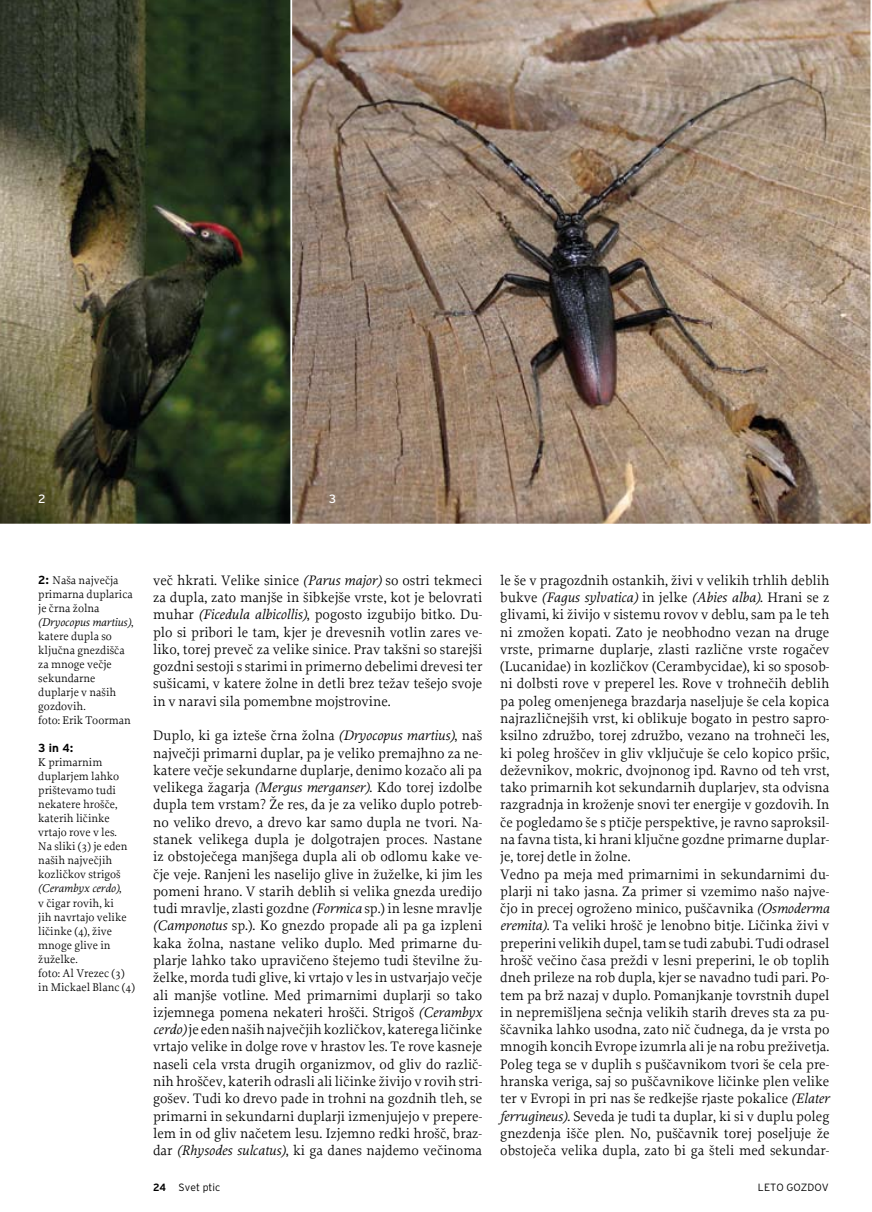
<style>
.page{position:relative;width:872px;height:1212px;background:#fff}
.page>*{position:absolute;margin:0;border:0;box-sizing:border-box;transform-origin:0 0}
.t1{font:14.4px/17.2px "Proforma";color:#000;text-align:justify}
.t2{font:italic 14.4px "Proforma Book Italic CE";color:#000}
.t3{font:500 12px "Interstate Regular Mono CE";color:#fff}
.t4{font:11.7px/14.1px "Proforma";color:#000}
.t5{font:italic 11.7px "Proforma Book Italic CE";color:#000}
.t6{font:700 11.7px "Interstate Bold Mono CE";color:#000}
.t7{font:300 10.5px "Interstate Light Mono CE";color:#000}
.s1{font-family:"Interstate Bold Mono CE";font-weight:700}
.s2{font-family:"Proforma";font-style:normal}
.s3{font-family:"Proforma Book Italic CE";font-style:italic}
</style>
<div class="page">
<svg style="left:0;top:0;width:291px;height:524px;background:#3d432d"></svg>
<svg style="left:292px;top:0;width:579px;height:524px;background:#9a8472"></svg>
<p class="t3" style="left:38px;top:492px;width:9px">2</p>
<p class="t3" style="left:329px;top:492px;width:9px">3</p>
<p class="t4" style="left:38px;top:572px;width:96px"><span class="s1">2:</span> Naša največja primarna duplarica je črna žolna</p>
<p class="t5" style="left:38px;top:614px;width:97px">(Dryocopus martius)<span class="s2">,</span></p>
<p class="t4" style="left:38px;top:629px;width:94px">katere dupla so ključna gnezdišča za mnoge večje sekundarne duplarje v naših gozdovih.<br>foto: Erik Toorman</p>
<p class="t6" style="left:38px;top:741px;width:37px">3 in 4:</p>
<p class="t4" style="left:38px;top:755px;width:91px">K primarnim duplarjem lahko prištevamo tudi nekatere hrošče, katerih ličinke vrtajo rove v les.<br>Na sliki (3) je eden naših največjih kozličkov strigoš</p>
<p class="t5" style="left:38px;top:881px;width:85px">(Cerambyx cerdo)<span class="s2">,</span></p>
<p class="t4" style="left:38px;top:895px;width:98px">v čigar rovih, ki<br>jih navrtajo velike ličinke (4), žive mnoge glive in žuželke.<br>foto: Al Vrezec (3) in Mickael Blanc (4)</p>
<p class="t1" style="left:153px;top:571px;width:331px">več hkrati. Velike sinice <span class="s3">(Parus major)</span> so ostri tekmeci za dupla, zato manjše in šibkejše vrste, kot je belovrati muhar <span class="s3">(Ficedula albicollis)</span>, pogosto izgubijo bitko. Du&shy;plo si pribori le tam, kjer je drevesnih votlin zares ve&shy;liko, torej preveč za velike sinice. Prav takšni so starejši gozdni sestoji s starimi in primerno debelimi drevesi ter sušicami, v katere žolne in detli brez težav tešejo svoje in v naravi sila pomembne mojstrovine.</p>
<p class="t1" style="left:153px;top:727px;width:331px">Duplo, ki ga izteše črna žolna <span class="s3">(Dryocopus martius)</span>, naš največji primarni duplar, pa je veliko premajhno za ne&shy;katere večje sekundarne duplarje, denimo kozačo ali pa velikega žagarja <span class="s3">(Mergus merganser)</span>. Kdo torej izdolbe dupla tem vrstam? Že res, da je za veliko duplo potreb&shy;no veliko drevo, a drevo kar samo dupla ne tvori. Na&shy;stanek velikega dupla je dolgotrajen proces. Nastane iz obstoječega manjšega dupla ali ob odlomu kake ve&shy;čje veje. Ranjeni les naselijo glive in žuželke, ki jim les pomeni hrano. V starih deblih si velika gnezda uredijo tudi mravlje, zlasti gozdne <span class="s3">(Formica</span> sp.) in lesne mravlje <span class="s3">(Camponotus</span> sp.). Ko gnezdo propade ali pa ga izpleni kaka žolna, nastane veliko duplo. Med primarne du&shy;plarje lahko tako upravičeno štejemo tudi številne žu&shy;želke, morda tudi glive, ki vrtajo v les in ustvarjajo večje ali manjše votline. Med primarnimi duplarji so tako izjemnega pomena nekateri hrošči. Strigoš <span class="s3">(Cerambyx cerdo)</span> je eden naših največjih kozličkov, katerega ličinke vrtajo velike in dolge rove v hrastov les. Te rove kasneje naseli cela vrsta drugih organizmov, od gliv do različ&shy;nih hroščev, katerih odrasli ali ličinke živijo v rovih stri&shy;gošev. Tudi ko drevo pade in trohni na gozdnih tleh, se primarni in sekundarni duplarji izmenjujejo v prepere&shy;lem in od gliv načetem lesu. Izjemno redki hrošč, braz&shy;dar <span class="s3">(Rhysodes sulcatus)</span>, ki ga danes najdemo večinoma</p>
<p class="t7" style="left:153px;top:1181px;width:69px"><span class="s1">24</span> Svet ptic</p>
<p class="t1" style="left:500px;top:571px;width:331px">le še v pragozdnih ostankih, živi v velikih trhlih deblih</p>
<p class="t2" style="left:500px;top:588px;width:331px"><span class="s2">bukve</span> (Fagus sylvatica) <span class="s2">in jelke</span> (Abies alba)<span class="s2">. Hrani se z</span></p>
<p class="t1" style="left:500px;top:606px;width:331px;text-align:left">glivami, ki živijo v sistemu rovov v deblu, sam pa le teh ni zmožen kopati. Zato je neobhodno vezan na druge vrste, primarne duplarje, zlasti različne vrste rogačev (Lucanidae) in kozličkov (Cerambycidae), ki so sposob&shy;ni dolbsti rove v preperel les. Rove v trohnečih deblih pa poleg omenjenega brazdarja naseljuje še cela kopica najrazličnejših vrst, ki oblikuje bogato in pestro sapro&shy;ksilno združbo, torej združbo, vezano na trohneči les, ki poleg hroščev in gliv vključuje še celo kopico pršic, deževnikov, mokric, dvojnonog ipd. Ravno od teh vrst, tako primarnih kot sekundarnih duplarjev, sta odvisna razgradnja in kroženje snovi ter energije v gozdovih. In če pogledamo še s ptičje perspektive, je ravno saproksil&shy;na favna tista, ki hrani ključne gozdne primarne duplar&shy;je, torej detle in žolne.<br>Vedno pa meja med primarnimi in sekundarnimi du&shy;plarji ni tako jasna. Za primer si vzemimo našo najve&shy;čjo in precej ogroženo minico, puščavnika <span class="s3">(Osmoderma eremita)</span>. Ta veliki hrošč je lenobno bitje. Ličinka živi v preperini velikih dupel, tam se tudi zabubi. Tudi odrasel hrošč večino časa preždi v lesni preperini, le ob toplih dneh prileze na rob dupla, kjer se navadno tudi pari. Po&shy;tem pa brž nazaj v duplo. Pomanjkanje tovrstnih dupel in nepremišljena sečnja velikih starih dreves sta za pu&shy;ščavnika lahko usodna, zato nič čudnega, da je vrsta po mnogih koncih Evrope izumrla ali je na robu preživetja.<br>Poleg tega se v duplih s puščavnikom tvori še cela pre&shy;hranska veriga, saj so puščavnikove ličinke plen velike ter v Evropi in pri nas še redkejše rjaste pokalice <span class="s3">(Elater ferrugineus)</span>. Seveda je tudi ta duplar, ki si v duplu poleg gnezdenja išče plen. No, puščavnik torej poseljuje že obstoječa velika dupla, zato bi ga šteli med sekundar-</p>
<p class="t7" style="left:758px;top:1181px;width:72px">LETO GOZDOV</p>
</div>
